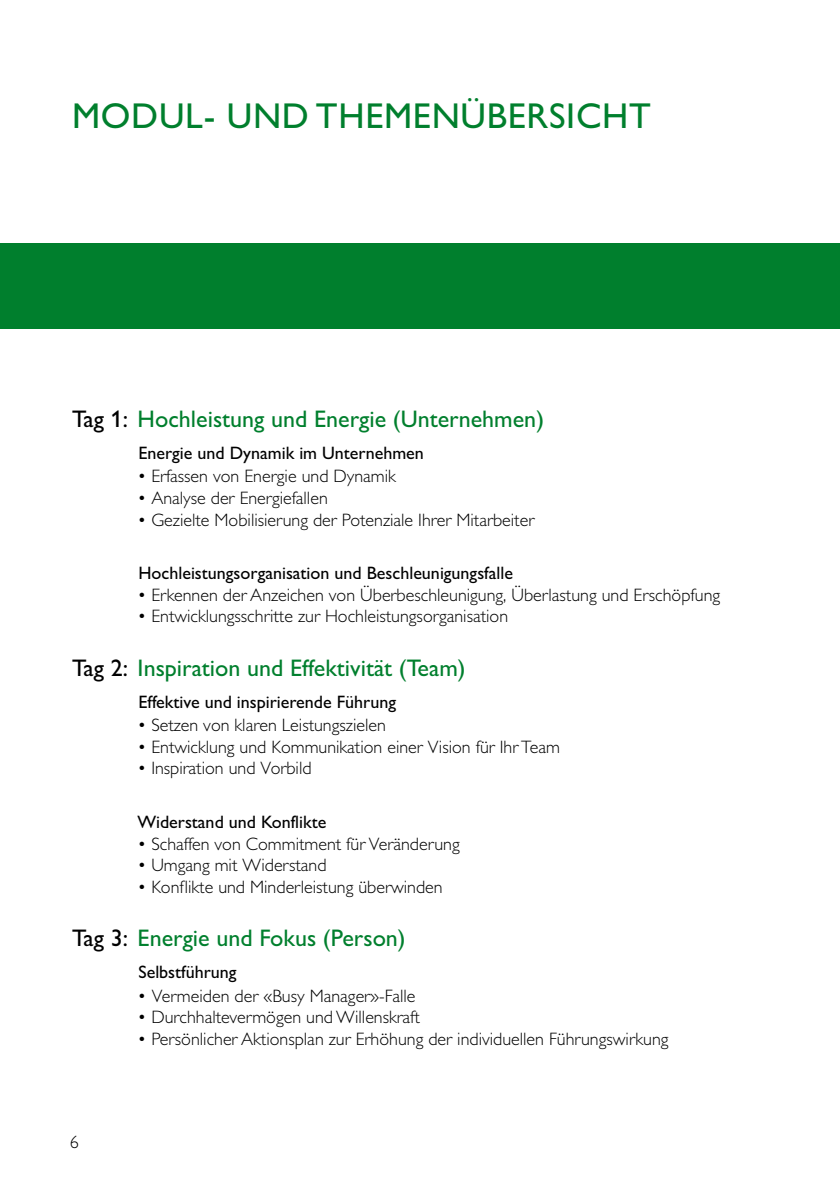
<style>
.page{position:relative;width:840px;height:1191px;background:#fff}
.page>*{position:absolute;margin:0;border:0;box-sizing:border-box;transform-origin:0 0}
.Top_Green_Titles{font:36px "Gill Alt One";letter-spacing:.02em;color:#007f2d}
.Body_Green_Titles{font:24px "Gill Alt One";color:#007f2d}
.Basic_Black{font:300 18px "Gill Alt One";color:#000}
.Body_Green_Titles-2{font:18px "Gill Alt One";color:#000}
.s1{color:#000}
</style>
<div class="page">
<div style="left:0;top:244px;width:839px;height:85px;background:#007f2d"></div>
<p class="Top_Green_Titles" style="left:72px;top:95px;width:580px">MODUL- UND THEMENÜBERSICHT</p>
<p class="Body_Green_Titles" style="left:72px;top:405px;width:473px"><span class="s1">Tag 1:</span> Hochleistung und Energie (Unternehmen)</p>
<p class="Body_Green_Titles-2" style="left:138px;top:442px;width:287px">Energie und Dynamik im Unternehmen</p>
<p class="Basic_Black" style="left:137px;top:466px;width:260px">• Erfassen von Energie und Dynamik</p>
<p class="Basic_Black" style="left:137px;top:488px;width:192px">• Analyse der Energiefallen</p>
<p class="Basic_Black" style="left:137px;top:509px;width:398px">• Gezielte Mobilisierung der Potenziale Ihrer Mitarbeiter</p>
<p class="Body_Green_Titles-2" style="left:138px;top:562px;width:376px">Hochleistungsorganisation und Beschleunigungsfalle</p>
<p class="Basic_Black" style="left:137px;top:584px;width:584px">• Erkennen der Anzeichen von Überbeschleunigung, Überlastung und Erschöpfung</p>
<p class="Basic_Black" style="left:137px;top:606px;width:372px">• Entwicklungsschritte zur Hochleistungsorganisation</p>
<p class="Body_Green_Titles" style="left:72px;top:654px;width:395px"><span class="s1">Tag 2:</span> Inspiration und Effektivität (Team)</p>
<p class="Body_Green_Titles-2" style="left:138px;top:691px;width:259px">Effektive und inspirierende Führung</p>
<p class="Basic_Black" style="left:137px;top:715px;width:250px">• Setzen von klaren Leistungszielen</p>
<p class="Basic_Black" style="left:137px;top:736px;width:424px">• Entwicklung und Kommunikation einer Vision für Ihr Team</p>
<p class="Basic_Black" style="left:137px;top:758px;width:176px">• Inspiration und Vorbild</p>
<p class="Body_Green_Titles-2" style="left:137px;top:811px;width:190px">Widerstand und Konflikte</p>
<p class="Basic_Black" style="left:137px;top:833px;width:323px">• Schaffen von Commitment für Veränderung</p>
<p class="Basic_Black" style="left:137px;top:855px;width:191px">• Umgang mit Widerstand</p>
<p class="Basic_Black" style="left:137px;top:876px;width:307px">• Konflikte und Minderleistung überwinden</p>
<p class="Body_Green_Titles" style="left:72px;top:924px;width:335px"><span class="s1">Tag 3:</span> Energie und Fokus (Person)</p>
<p class="Body_Green_Titles-2" style="left:138px;top:962px;width:100px">Selbstführung</p>
<p class="Basic_Black" style="left:137px;top:985px;width:279px">• Vermeiden der «Busy Manager»-Falle</p>
<p class="Basic_Black" style="left:137px;top:1007px;width:284px">• Durchhaltevermögen und Willenskraft</p>
<p class="Basic_Black" style="left:137px;top:1028px;width:532px">• Persönlicher Aktionsplan zur Erhöhung der individuellen Führungswirkung</p>
<p class="Basic_Black" style="left:70px;top:1131px;width:10px">6</p>
</div>
